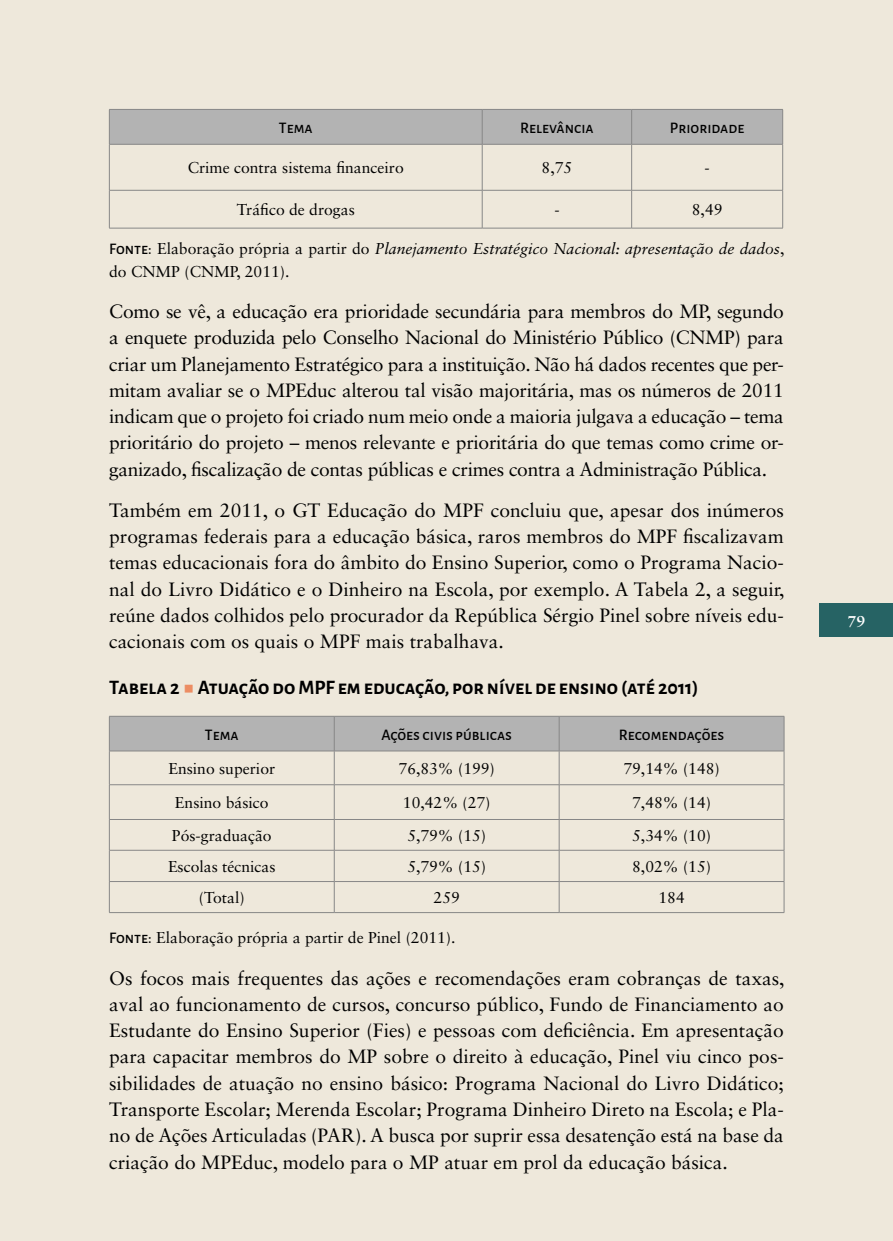
<style>
.page{position:relative;width:893px;height:1241px;background:#fff}
.page>*{position:absolute;margin:0;border:0;box-sizing:border-box;transform-origin:0 0}
.t1{font:700 20.12px "Alegreya Sans SC";color:#000}
.t2{font:19.25px/26.2px "Sabon LT Std";color:#000;text-align:justify}
.t3{font:15.75px "Sabon LT Std";color:#000}
.t4{font:italic 15.75px/22.8px "Sabon LT Std";color:#000}
.t5{font:500 15.75px "Alegreya Sans SC";color:#000}
.t6{font:700 15.75px "Sabon LT Std";color:#fff}
.s1{font-family:"Alegreya Sans SC";font-weight:500;font-style:normal}
.s2{font-style:normal}
.s3{font-family:"Montserrat";font-weight:400;color:#ec8d63}
.s4{font-family:"Alegreya Sans SC";font-weight:500}
</style>
<div class="page">
<div style="left:0;top:0;width:893px;height:1240px;background:#eee8db"></div>
<div style="left:820px;top:604px;width:73px;height:33px;background:#266364"></div>
<div style="left:110px;top:110px;width:672px;height:34px;background:#b3b3b3"></div>
<hr style="left:109px;top:109px;width:373px;height:1px;background:#878787">
<hr style="left:109px;top:110px;width:1px;height:34px;background:#878787">
<hr style="left:482px;top:109px;width:150px;height:1px;background:#878787">
<hr style="left:482px;top:110px;width:1px;height:34px;background:#878787">
<hr style="left:632px;top:109px;width:151px;height:1px;background:#878787">
<hr style="left:631px;top:110px;width:1px;height:34px;background:#878787">
<hr style="left:782px;top:110px;width:1px;height:34px;background:#878787">
<hr style="left:109px;top:144px;width:373px;height:1px;background:#878787">
<hr style="left:482px;top:144px;width:150px;height:1px;background:#878787">
<hr style="left:632px;top:144px;width:151px;height:1px;background:#878787">
<hr style="left:109px;top:144px;width:1px;height:46px;background:#878787">
<hr style="left:482px;top:144px;width:1px;height:46px;background:#878787">
<hr style="left:631px;top:144px;width:1px;height:46px;background:#878787">
<hr style="left:782px;top:144px;width:1px;height:46px;background:#878787">
<hr style="left:109px;top:190px;width:373px;height:1px;background:#878787">
<hr style="left:109px;top:190px;width:1px;height:38px;background:#878787">
<hr style="left:482px;top:190px;width:150px;height:1px;background:#878787">
<hr style="left:482px;top:190px;width:1px;height:38px;background:#878787">
<hr style="left:632px;top:190px;width:151px;height:1px;background:#878787">
<hr style="left:631px;top:190px;width:1px;height:38px;background:#878787">
<hr style="left:782px;top:190px;width:1px;height:38px;background:#878787">
<hr style="left:109px;top:228px;width:373px;height:1px;background:#878787">
<hr style="left:482px;top:228px;width:150px;height:1px;background:#878787">
<hr style="left:632px;top:228px;width:151px;height:1px;background:#878787">
<div style="left:110px;top:717px;width:674px;height:33px;background:#b3b3b3"></div>
<hr style="left:109px;top:716px;width:225px;height:1px;background:#878787">
<hr style="left:109px;top:716px;width:1px;height:34px;background:#878787">
<hr style="left:334px;top:716px;width:225px;height:1px;background:#878787">
<hr style="left:334px;top:716px;width:1px;height:34px;background:#878787">
<hr style="left:559px;top:716px;width:225px;height:1px;background:#878787">
<hr style="left:559px;top:716px;width:1px;height:34px;background:#878787">
<hr style="left:784px;top:716px;width:1px;height:34px;background:#878787">
<hr style="left:109px;top:750px;width:225px;height:1px;background:#878787">
<hr style="left:109px;top:751px;width:1px;height:33px;background:#878787">
<hr style="left:334px;top:750px;width:225px;height:1px;background:#878787">
<hr style="left:334px;top:751px;width:1px;height:33px;background:#878787">
<hr style="left:559px;top:750px;width:225px;height:1px;background:#878787">
<hr style="left:559px;top:751px;width:1px;height:33px;background:#878787">
<hr style="left:784px;top:751px;width:1px;height:33px;background:#878787">
<hr style="left:109px;top:784px;width:225px;height:1px;background:#878787">
<hr style="left:109px;top:784px;width:1px;height:35px;background:#878787">
<hr style="left:334px;top:784px;width:225px;height:1px;background:#878787">
<hr style="left:334px;top:784px;width:1px;height:35px;background:#878787">
<hr style="left:559px;top:784px;width:225px;height:1px;background:#878787">
<hr style="left:559px;top:784px;width:1px;height:35px;background:#878787">
<hr style="left:784px;top:784px;width:1px;height:35px;background:#878787">
<hr style="left:109px;top:819px;width:225px;height:1px;background:#878787">
<hr style="left:109px;top:819px;width:1px;height:30px;background:#878787">
<hr style="left:334px;top:819px;width:225px;height:1px;background:#878787">
<hr style="left:334px;top:819px;width:1px;height:30px;background:#878787">
<hr style="left:559px;top:819px;width:225px;height:1px;background:#878787">
<hr style="left:559px;top:819px;width:1px;height:30px;background:#878787">
<hr style="left:784px;top:819px;width:1px;height:30px;background:#878787">
<hr style="left:109px;top:849px;width:225px;height:1px;background:#878787">
<hr style="left:109px;top:850px;width:1px;height:31px;background:#878787">
<hr style="left:334px;top:849px;width:225px;height:1px;background:#878787">
<hr style="left:334px;top:850px;width:1px;height:31px;background:#878787">
<hr style="left:559px;top:849px;width:225px;height:1px;background:#878787">
<hr style="left:559px;top:850px;width:1px;height:31px;background:#878787">
<hr style="left:784px;top:850px;width:1px;height:31px;background:#878787">
<hr style="left:109px;top:881px;width:225px;height:1px;background:#878787">
<hr style="left:109px;top:881px;width:1px;height:31px;background:#878787">
<hr style="left:334px;top:881px;width:225px;height:1px;background:#878787">
<hr style="left:334px;top:881px;width:1px;height:31px;background:#878787">
<hr style="left:559px;top:881px;width:225px;height:1px;background:#878787">
<hr style="left:559px;top:881px;width:1px;height:31px;background:#878787">
<hr style="left:784px;top:881px;width:1px;height:31px;background:#878787">
<hr style="left:109px;top:912px;width:225px;height:1px;background:#878787">
<hr style="left:334px;top:912px;width:225px;height:1px;background:#878787">
<hr style="left:559px;top:912px;width:225px;height:1px;background:#878787">
<p class="t5" style="left:279px;top:117px;width:35px">Tema</p>
<p class="t5" style="left:520px;top:117px;width:75px">Relevância</p>
<p class="t5" style="left:670px;top:117px;width:76px">Prioridade</p>
<p class="t3" style="left:188px;top:158px;width:218px">Crime contra sistema financeiro</p>
<p class="t3" style="left:542px;top:158px;width:32px">8,75</p>
<p class="t3" style="left:705px;top:158px;width:7px">-</p>
<p class="t3" style="left:237px;top:200px;width:119px">Tráfico de drogas</p>
<p class="t3" style="left:554px;top:200px;width:7px">-</p>
<p class="t3" style="left:692px;top:200px;width:32px">8,49</p>
<p class="t4" style="left:109px;top:237px;width:677px"><span class="s1">Fonte:</span> <span class="s2">Elaboração própria a partir do</span> Planejamento Estratégico Nacional: apresentação de dados<span class="s2">, do CNMP (CNMP, 2011).</span></p>
<p class="t2" style="left:109px;top:298px;width:676px">Como se vê, a educação era prioridade secundária para membros do MP, segundo a enquete produzida pelo Conselho Nacional do Ministério Público (CNMP) para criar um Planejamento Estratégico para a instituição. Não há dados recentes que per&shy;mitam avaliar se o MPEduc alterou tal visão majoritária, mas os números de 2011 indicam que o projeto foi criado num meio onde a maioria julgava a educação – tema prioritário do projeto – menos relevante e prioritária do que temas como crime or&shy;ganizado, fiscalização de contas públicas e crimes contra a Administração Pública.</p>
<p class="t2" style="left:109px;top:496px;width:677px">Também em 2011, o GT Educação do MPF concluiu que, apesar dos inúmeros programas federais para a educação básica, raros membros do MPF fiscalizavam temas educacionais fora do âmbito do Ensino Superior, como o Programa Nacio&shy;nal do Livro Didático e o Dinheiro na Escola, por exemplo. A Tabela 2, a seguir, reúne dados colhidos pelo procurador da República Sérgio Pinel sobre níveis edu&shy;cacionais com os quais o MPF mais trabalhava.</p>
<p class="t1" style="left:109px;top:673px;width:591px">Tabela 2 <span class="s3">■</span> Atuação do MPF em educação, por nível de ensino (até 2011)</p>
<p class="t5" style="left:205px;top:723px;width:35px">Tema</p>
<p class="t5" style="left:381px;top:723px;width:132px">Ações civis públicas</p>
<p class="t5" style="left:619px;top:723px;width:107px">Recomendações</p>
<p class="t3" style="left:168px;top:758px;width:108px">Ensino superior</p>
<p class="t3" style="left:399px;top:758px;width:98px">76,83% (199)</p>
<p class="t3" style="left:623px;top:758px;width:98px">79,14% (148)</p>
<p class="t3" style="left:175px;top:793px;width:95px">Ensino básico</p>
<p class="t3" style="left:403px;top:793px;width:89px">10,42% (27)</p>
<p class="t3" style="left:632px;top:793px;width:80px">7,48% (14)</p>
<p class="t3" style="left:172px;top:825px;width:101px">Pós-graduação</p>
<p class="t3" style="left:407px;top:825px;width:80px">5,79% (15)</p>
<p class="t3" style="left:632px;top:825px;width:80px">5,34% (10)</p>
<p class="t3" style="left:168px;top:856px;width:109px">Escolas técnicas</p>
<p class="t3" style="left:407px;top:856px;width:80px">5,79% (15)</p>
<p class="t3" style="left:632px;top:856px;width:80px">8,02% (15)</p>
<p class="t3" style="left:199px;top:888px;width:47px">(Total)</p>
<p class="t3" style="left:434px;top:888px;width:28px">259</p>
<p class="t3" style="left:658px;top:888px;width:28px">184</p>
<p class="t3" style="left:109px;top:928px;width:348px"><span class="s4">Fonte:</span> Elaboração própria a partir de Pinel (2011).</p>
<p class="t2" style="left:109px;top:964px;width:677px">Os focos mais frequentes das ações e recomendações eram cobranças de taxas, aval ao funcionamento de cursos, concurso público, Fundo de Financiamento ao Estudante do Ensino Superior (Fies) e pessoas com deficiência. Em apresentação para capacitar membros do MP sobre o direito à educação, Pinel viu cinco pos&shy;sibilidades de atuação no ensino básico: Programa Nacional do Livro Didático; Transporte Escolar; Merenda Escolar; Programa Dinheiro Direto na Escola; e Pla&shy;no de Ações Articuladas (PAR). A busca por suprir essa desatenção está na base da criação do MPEduc, modelo para o MP atuar em prol da educação básica.</p>
<p class="t6" style="left:848px;top:611px;width:19px">79</p>
</div>
